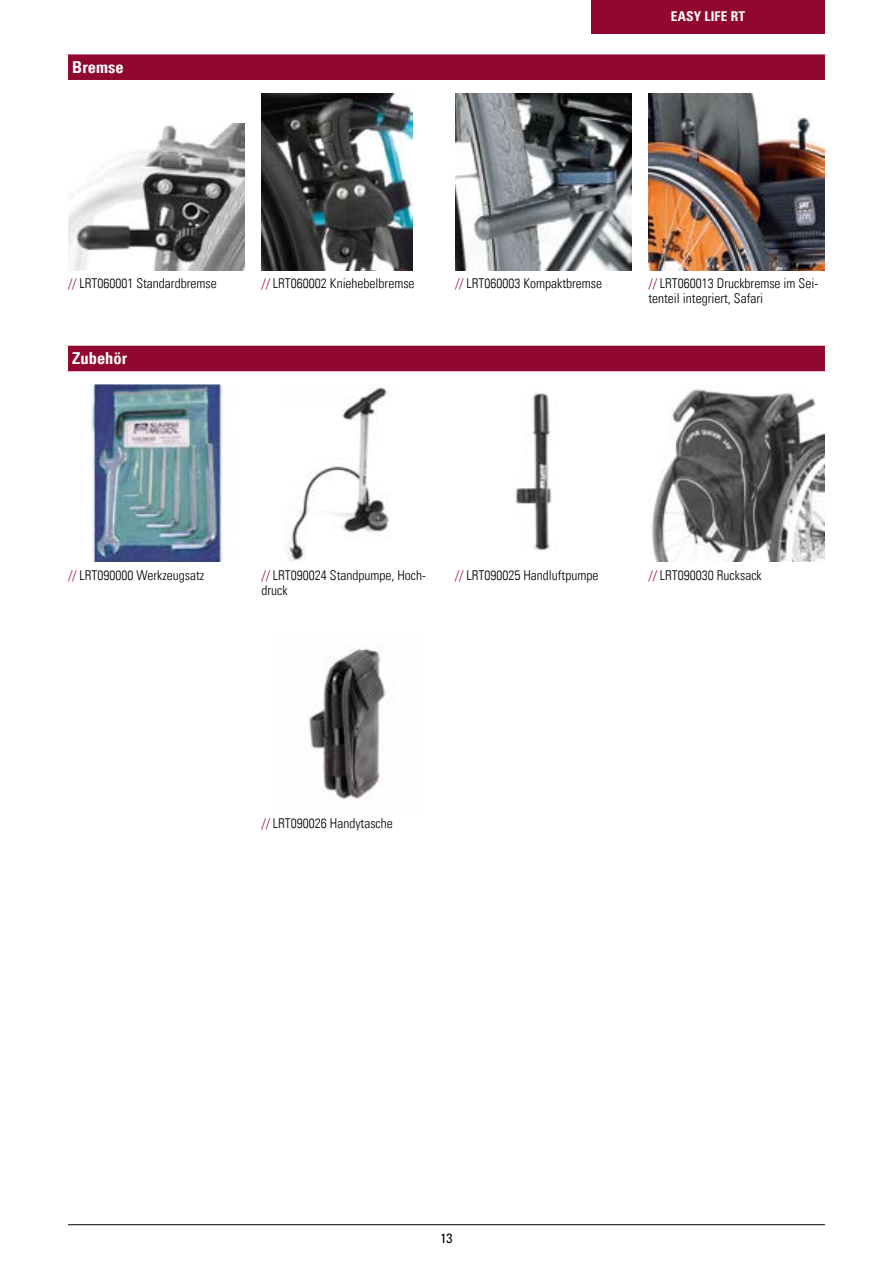
<style>
.page{position:relative;width:893px;height:1263px;background:#fff}
.page>*{position:absolute;margin:0;border:0;box-sizing:border-box;transform-origin:0 0}
.t1{font:16.5px "Univers Com 67 Bold Cond";color:#fff}
.t2{font:13.5px/15px "Univers Com 47 Light Cond";color:#000}
.t3{font:13.5px "Univers Com 67 Bold Cond";letter-spacing:.01em;color:#fff}
.t4{font:condensed 13.5px "Univers Com 57";color:#000}
.s1{color:#900730}
</style>
<div class="page">
<img style="left:91px;top:385px;width:132px;height:176px">
<img style="left:261px;top:94px;width:151px;height:176px">
<img style="left:284px;top:387px;width:106px;height:174px">
<img style="left:307px;top:646px;width:79px;height:153px">
<img style="left:652px;top:388px;width:173px;height:173px">
<img style="left:515px;top:393px;width:37px;height:158px">
<img style="left:648px;top:94px;width:177px;height:176px">
<img style="left:68px;top:124px;width:176px;height:146px">
<img style="left:455px;top:94px;width:176px;height:176px">
<div style="left:66px;top:53px;width:761px;height:29px;background:#900730"></div>
<hr style="left:65px;top:51px;width:763px;height:3px;background:#fff">
<hr style="left:65px;top:54px;width:3px;height:26px;background:#fff">
<hr style="left:825px;top:54px;width:3px;height:26px;background:#fff">
<hr style="left:65px;top:80px;width:763px;height:3px;background:#fff">
<div style="left:66px;top:344px;width:761px;height:29px;background:#900730"></div>
<svg style="left:66px;top:344px;width:761px;height:2px;background:#f0dde3"></svg>
<hr style="left:65px;top:346px;width:3px;height:25px;background:#fff">
<hr style="left:825px;top:346px;width:3px;height:25px;background:#fff">
<svg style="left:66px;top:371px;width:761px;height:2px;background:#efdbe1"></svg>
<div style="left:591px;top:0;width:234px;height:34px;background:#900730"></div>
<hr style="left:68px;top:1224px;width:757px;height:1px;background:#000">
<p class="t1" style="left:72px;top:57px;width:53px">Bremse</p>
<p class="t3" style="left:671px;top:8px;width:76px">EASY LIFE RT</p>
<p class="t2" style="left:68px;top:276px;width:150px"><span class="s1">//</span> LRT060001 Standardbremse</p>
<p class="t2" style="left:455px;top:276px;width:149px"><span class="s1">//</span> LRT060003 Kompaktbremse</p>
<p class="t2" style="left:261px;top:276px;width:155px"><span class="s1">//</span> LRT060002 Kniehebelbremse</p>
<p class="t1" style="left:72px;top:348px;width:56px">Zubehör</p>
<p class="t2" style="left:648px;top:276px;width:171px"><span class="s1">//</span> LRT060013 Druckbremse im Sei&shy;tenteil integriert, Safari</p>
<p class="t2" style="left:261px;top:567px;width:166px"><span class="s1">//</span> LRT090024 Standpumpe, Hoch&shy;druck</p>
<p class="t2" style="left:68px;top:567px;width:138px"><span class="s1">//</span> LRT090000 Werkzeugsatz</p>
<p class="t2" style="left:455px;top:567px;width:145px"><span class="s1">//</span> LRT090025 Handluftpumpe</p>
<p class="t2" style="left:648px;top:567px;width:115px"><span class="s1">//</span> LRT090030 Rucksack</p>
<p class="t2" style="left:261px;top:816px;width:133px"><span class="s1">//</span> LRT090026 Handytasche</p>
<p class="t4" style="left:440px;top:1229px;width:13px">13</p>
</div>
